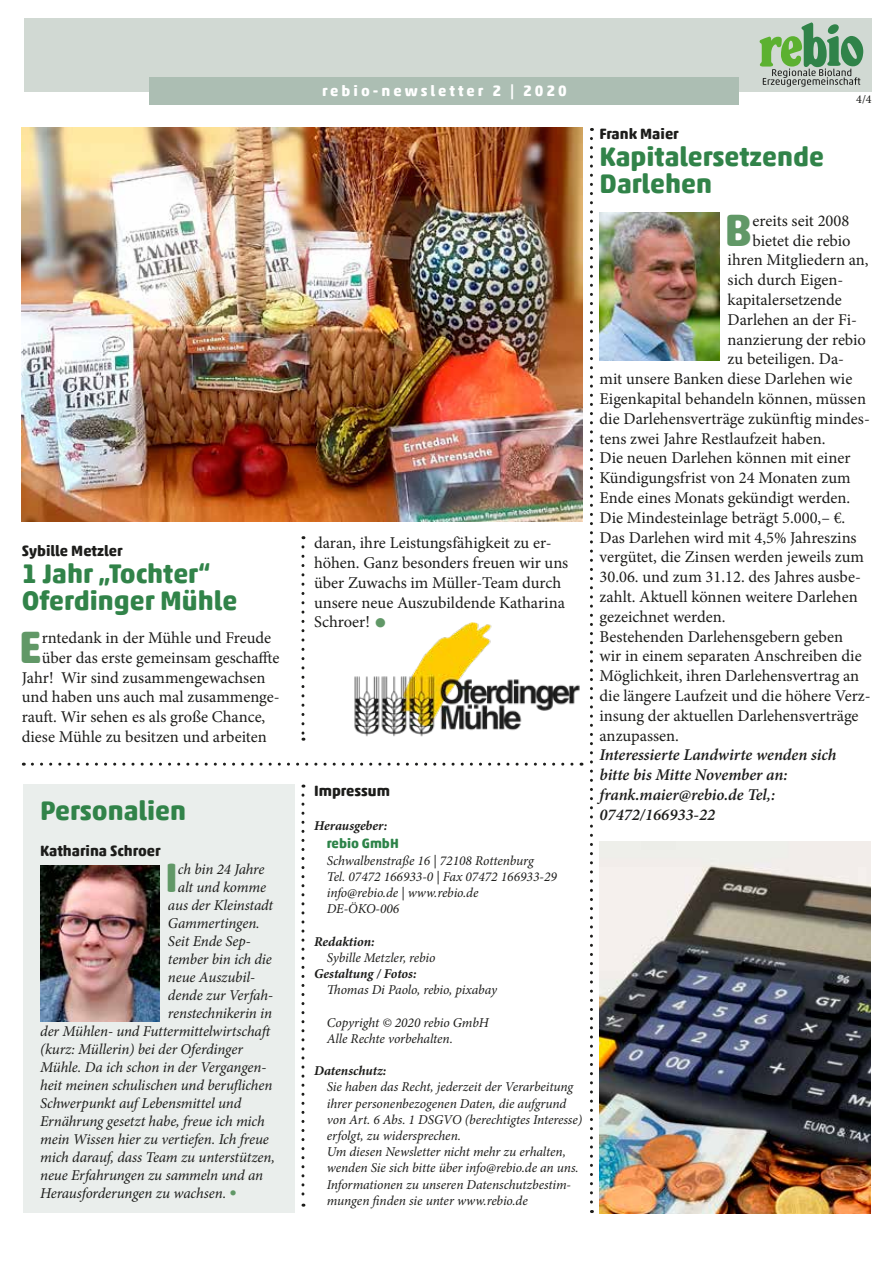
<style>
.page{position:relative;width:893px;height:1263px;background:#fff}
.page>*{position:absolute;margin:0;border:0;box-sizing:border-box;transform-origin:0 0}
.t1{font:700 45.45px "Akko Rounded Pro";color:#619867}
.t2{font:700 41.25px "Akko Rounded Pro";color:#619867}
.t3{font:700 27px/27px "Akko Rounded Pro";color:#318349}
.t4{font:16.5px/19.8px "Minion Pro";color:#1d1d1b}
.t5{font:italic 600 16.5px/19.8px "Minion Pro";letter-spacing:-.005em;color:#1d1d1b}
.t6{font:italic 15px "Minion Pro";letter-spacing:-.01em;color:#1d1d1b}
.t7{font:700 15px "Akko Rounded Pro";color:#1d1d1b}
.t8{font:700 15px "Akko Rounded Pro";letter-spacing:.2em;color:#fff}
.t9{font:italic 13.5px/16.2px "Minion Pro";letter-spacing:-.005em;color:#1d1d1b}
.t10{font:italic 700 13.5px "Minion Pro";letter-spacing:-.005em;color:#1d1d1b}
.t11{font:700 13.5px "Akko Rounded Pro";color:#2c8348}
.t12{font:12px "Minion Pro";color:#1d1d1b}
.s1{font-family:"Akko Rounded Pro";font-weight:700;font-style:normal;color:#619867}
.s2{font-family:"Akko Rounded Pro";font-weight:700;font-size:27px;color:#619867}
</style>
<div class="page">
<div style="left:24px;top:18px;width:847px;height:73px;background:#d1d9d3"></div>
<svg style="left:760px;top:22px;width:103px;height:65px"></svg>
<svg style="left:590px;top:138px;width:3px;height:1075px"></svg>
<div style="left:149px;top:78px;width:590px;height:27px;background:#acbeb3"></div>
<svg style="left:301px;top:795px;width:3px;height:411px"></svg>
<svg style="left:301px;top:547px;width:3px;height:194px"></svg>
<svg style="left:23px;top:763px;width:549px;height:3px"></svg>
<div style="left:23px;top:784px;width:271px;height:429px;background:#e8ecea"></div>
<img style="left:40px;top:866px;width:119px;height:155px">
<img style="left:22px;top:128px;width:560px;height:394px">
<img style="left:599px;top:842px;width:272px;height:371px">
<img style="left:599px;top:212px;width:120px;height:148px">
<img style="left:354px;top:623px;width:226px;height:114px">
<p class="t7" style="left:22px;top:542px;width:102px">Sybille Metzler</p>
<h3 class="t3" style="left:22px;top:560px;width:217px">1 Jahr „Tochter“<br>Oferdinger Mühle</h3>
<h1 class="t1" style="left:19px;top:618px;width:24px">E</h1>
<p class="t4" style="left:42px;top:628px;width:231px">rntedank in der Mühle und Freude</p>
<p class="t4" style="left:42px;top:648px;width:239px">über das erste gemeinsam geschaffte</p>
<p class="t4" style="left:22px;top:667px;width:245px">Jahr! Wir sind zusammengewachsen</p>
<p class="t4" style="left:22px;top:687px;width:259px">und haben uns auch mal zusammenge-</p>
<p class="t4" style="left:22px;top:707px;width:245px">rauft. Wir sehen es als große Chance,</p>
<p class="t4" style="left:22px;top:727px;width:247px">diese Mühle zu besitzen und arbeiten</p>
<h3 class="t3" style="left:40px;top:796px;width:147px">Personalien</h3>
<p class="t7" style="left:40px;top:842px;width:122px">Katharina Schroer</p>
<h2 class="t2" style="left:165px;top:852px;width:14px">I</h2>
<p class="t6" style="left:178px;top:859px;width:88px">ch bin 24 Jahre</p>
<p class="t6" style="left:178px;top:877px;width:90px">alt und komme</p>
<p class="t6" style="left:168px;top:895px;width:107px">aus der Kleinstadt</p>
<p class="t6" style="left:168px;top:913px;width:93px">Gammertingen.</p>
<p class="t6" style="left:168px;top:931px;width:84px">Seit Ende Sep-</p>
<p class="t6" style="left:168px;top:949px;width:105px">tember bin ich die</p>
<p class="t6" style="left:168px;top:967px;width:89px">neue Auszubil-</p>
<p class="t6" style="left:168px;top:985px;width:107px">dende zur Verfah-</p>
<p class="t6" style="left:168px;top:1003px;width:106px">renstechnikerin in</p>
<p class="t6" style="left:40px;top:1021px;width:234px">der Mühlen- und Futtermittelwirtschaft</p>
<p class="t6" style="left:40px;top:1039px;width:204px">(kurz: Müllerin) bei der Oferdinger</p>
<p class="t6" style="left:40px;top:1057px;width:228px">Mühle. Da ich schon in der Vergangen-</p>
<p class="t6" style="left:40px;top:1075px;width:234px">heit meinen schulischen und beruflichen</p>
<p class="t6" style="left:40px;top:1093px;width:203px">Schwerpunkt auf Lebensmittel und</p>
<p class="t6" style="left:40px;top:1111px;width:226px">Ernährung gesetzt habe, freue ich mich</p>
<p class="t6" style="left:40px;top:1129px;width:230px">mein Wissen hier zu vertiefen. Ich freue</p>
<p class="t6" style="left:40px;top:1147px;width:236px">mich darauf, dass Team zu unterstützen,</p>
<p class="t6" style="left:40px;top:1165px;width:224px">neue Erfahrungen zu sammeln und an</p>
<p class="t6" style="left:40px;top:1183px;width:198px">Herausforderungen zu wachsen. <span class="s1">•</span></p>
<p class="t8" style="left:322px;top:81px;width:246px">rebio-newsletter 2 | 2020</p>
<p class="t4" style="left:314px;top:533px;width:256px">daran, ihre Leistungsfähigkeit zu er&shy;höhen. Ganz besonders freuen wir uns über Zuwachs im Müller-Team durch unsere neue Auszubildende Katharina<br>Schroer! <span class="s2">•</span></p>
<p class="t7" style="left:314px;top:781px;width:78px">Impressum</p>
<p class="t10" style="left:314px;top:816px;width:75px">Herausgeber:</p>
<p class="t11" style="left:327px;top:835px;width:73px">rebio GmbH</p>
<p class="t9" style="left:327px;top:852px;width:232px">Schwalbenstraße 16 | 72108 Rottenburg<br>Tel. 07472 166933-0 | Fax 07472 166933-29 info@rebio.de | www.rebio.de<br>DE-ÖKO-006</p>
<p class="t10" style="left:314px;top:932px;width:62px">Redaktion:</p>
<p class="t9" style="left:327px;top:949px;width:110px">Sybille Metzler, rebio</p>
<p class="t10" style="left:314px;top:964px;width:104px">Gestaltung / Fotos:</p>
<p class="t9" style="left:327px;top:982px;width:172px">Thomas Di Paolo, rebio, pixabay</p>
<p class="t9" style="left:327px;top:1014px;width:164px">Copyright © 2020 rebio GmbH<br>Alle Rechte vorbehalten.</p>
<p class="t10" style="left:314px;top:1061px;width:74px">Datenschutz:</p>
<p class="t9" style="left:327px;top:1079px;width:257px">Sie haben das Recht, jederzeit der Verarbeitung ihrer personenbezogenen Daten, die aufgrund von Art. 6 Abs. 1 DSGVO (berechtigtes Interesse) erfolgt, zu widersprechen.<br>Um diesen Newsletter nicht mehr zu erhalten, wenden Sie sich bitte über info@rebio.de an uns.<br>Informationen zu unseren Datenschutzbestim&shy;mungen finden sie unter www.rebio.de</p>
<p class="t12" style="left:856px;top:91px;width:17px">4/4</p>
<p class="t7" style="left:599px;top:125px;width:81px">Frank Maier</p>
<h3 class="t3" style="left:599px;top:143px;width:226px">Kapitalersetzende<br>Darlehen</h3>
<h1 class="t1" style="left:725px;top:201px;width:29px">B</h1>
<p class="t4" style="left:752px;top:211px;width:98px">ereits seit 2008</p>
<p class="t4" style="left:752px;top:230px;width:100px">bietet die rebio</p>
<p class="t4" style="left:728px;top:250px;width:143px">ihren Mitgliedern an,</p>
<p class="t4" style="left:728px;top:270px;width:117px">sich durch Eigen-</p>
<p class="t4" style="left:728px;top:290px;width:116px">kapitalersetzende</p>
<p class="t4" style="left:728px;top:310px;width:131px">Darlehen an der Fi-</p>
<p class="t4" style="left:728px;top:329px;width:140px">nanzierung der rebio</p>
<p class="t4" style="left:728px;top:349px;width:118px">zu beteiligen. Da-</p>
<p class="t4" style="left:599px;top:369px;width:254px">mit unsere Banken diese Darlehen wie</p>
<p class="t4" style="left:599px;top:389px;width:268px">Eigenkapital behandeln können, müssen</p>
<p class="t4" style="left:599px;top:409px;width:272px">die Darlehensverträge zukünftig mindes-</p>
<p class="t4" style="left:599px;top:428px;width:228px">tens zwei Jahre Restlaufzeit haben.</p>
<p class="t4" style="left:599px;top:448px;width:252px">Die neuen Darlehen können mit einer</p>
<p class="t4" style="left:599px;top:468px;width:253px">Kündigungsfrist von 24 Monaten zum</p>
<p class="t4" style="left:599px;top:488px;width:252px">Ende eines Monats gekündigt werden.</p>
<p class="t4" style="left:599px;top:508px;width:247px">Die Mindesteinlage beträgt 5.000,– €.</p>
<p class="t4" style="left:599px;top:527px;width:259px">Das Darlehen wird mit 4,5% Jahreszins</p>
<p class="t4" style="left:599px;top:547px;width:266px">vergütet, die Zinsen werden jeweils zum</p>
<p class="t4" style="left:599px;top:567px;width:263px">30.06. und zum 31.12. des Jahres ausbe-</p>
<p class="t4" style="left:599px;top:587px;width:260px">zahlt. Aktuell können weitere Darlehen</p>
<p class="t4" style="left:599px;top:607px;width:128px">gezeichnet werden.</p>
<p class="t4" style="left:599px;top:626px;width:245px">Bestehenden Darlehensgebern geben</p>
<p class="t4" style="left:599px;top:646px;width:264px">wir in einem separaten Anschreiben die</p>
<p class="t4" style="left:599px;top:666px;width:261px">Möglichkeit, ihren Darlehensvertrag an</p>
<p class="t4" style="left:599px;top:686px;width:273px">die längere Laufzeit und die höhere Verz-</p>
<p class="t4" style="left:599px;top:706px;width:261px">insung der aktuellen Darlehensverträge</p>
<p class="t4" style="left:599px;top:725px;width:81px">anzupassen.</p>
<p class="t5" style="left:599px;top:745px;width:238px">Interessierte Landwirte wenden sich bitte bis Mitte November an: frank.maier@rebio.de Tel,:<br>07472/166933-22</p>
</div>
